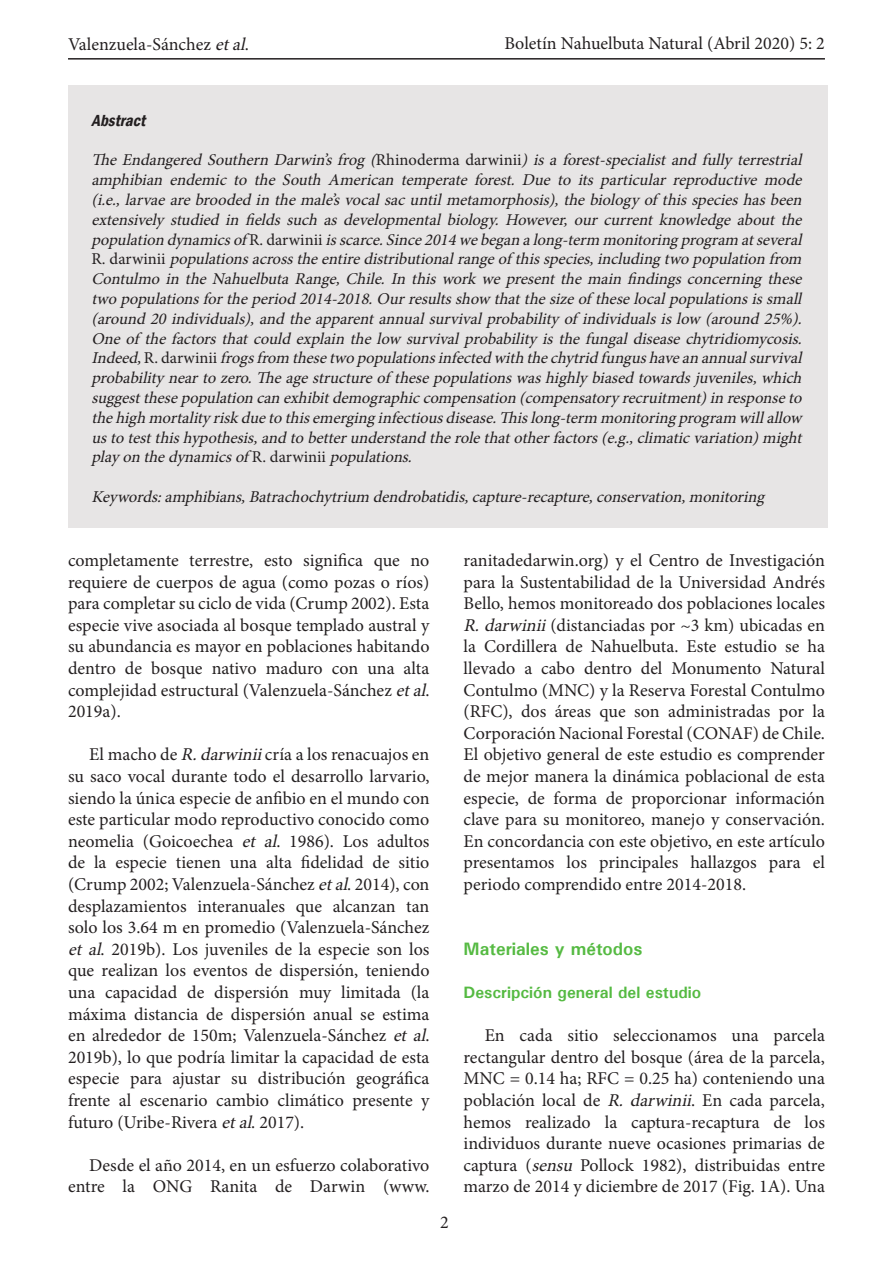
<style>
.page{position:relative;width:893px;height:1263px;background:#fff}
.page>*{position:absolute;margin:0;border:0;box-sizing:border-box;transform-origin:0 0}
.main_text{font:18px/21.6px "Minion Pro";color:#231f20;text-align:justify}
.Subtitulo{font:700 18px "Univers";color:#55ba42}
.t1{font:italic 16.5px/19.8px "Minion Pro";color:#231f20;text-align:justify}
.descripcion_opliones{font:700 16.5px "Univers";color:#55ba42}
.t2{font:italic 600 condensed 16.5px "Franklin Gothic";color:#231f20}
.s1{font-style:italic}
.s2{font-style:normal}
</style>
<div class="page">
<hr style="left:68px;top:58px;width:757px;height:2px;background:#231f20">
<div style="left:68px;top:85px;width:759px;height:442px;background:#e7e5e5"></div>
<p class="main_text" style="left:68px;top:33px;width:183px">Valenzuela-Sánchez <span class="s1">etal</span>.</p>
<p class="main_text" style="left:504px;top:33px;width:322px">Boletín Nahuelbuta Natural (Abril 2020) 5: 2</p>
<p class="t2" style="left:91px;top:109px;width:60px">Abstract</p>
<p class="t1" style="left:91px;top:150px;width:716px">The Endangered Southern Darwin’s frog (<span class="s2">R h i n o d e r m a d a r w i n i i</span> ) is a forest-specialist and fully terrestrial amphibian endemic to the South American temperate forest. Due to its particular reproductive mode (i.e.,larvaearebroodedin themale’svocalsacuntilmetamorphosis),thebiologyof thisspecieshasbeen extensively studied in fields such as developmental biology. However, our current knowledge about the population dynamicsof <span class="s2">R . d a r w i n i i</span> isscarce.Since2014webegan along-term monitoringprogram atseveral <span class="s2">R . d a r w i n i i</span> populationsacrosstheentiredistributionalrangeof thisspecies,includingtwopopulation from Contulmo in the Nahuelbuta Range, Chile. In this work we present the main findings concerning these twopopulationsfortheperiod2014-2018.Ourresultsshow thatthesizeof theselocalpopulationsissmall (around20individuals),andtheapparentannualsurvivalprobabilityof individualsislow (around25%).<br>One of the factors that could explain the low survival probability is the fungal disease chytridiomycosis.<br>Indeed,<span class="s2">R . d a r w i n i i</span> frogsfrom thesetwopopulationsinfectedwith thechytridfungushavean annualsurvival probabilityneartozero.Theagestructureof thesepopulationswashighlybiasedtowardsjuveniles,which suggestthesepopulation can exhibitdemographiccompensation (compensatoryrecruitment)in responseto thehigh mortalityriskduetothisemerginginfectiousdisease.Thislong-term monitoringprogram willallow ustotestthishypothesis,andtobetterunderstandtherolethatotherfactors(e.g.,climaticvariation)might playon thedynamicsof <span class="s2">R . d a r w i n i i</span> populations.</p>
<p class="t1" style="left:91px;top:487px;width:679px">Keywords:amphibians,Batrachochytrium dendrobatidis,capture-recapture,conservation,monitoring</p>
<p class="main_text" style="left:68px;top:549px;width:364px">completamente terrestre, esto significa que no requiere de cuerpos de agua (como pozas o ríos) para completar su ciclo de vida (Crump 2002). Esta especie vive asociada al bosque templado austral y su abundancia es mayor en poblaciones habitando dentro de bosque nativo maduro con una alta complejidad estructural (Valenzuela-Sánchez <span class="s1">etal</span>.<br>2019a).</p>
<p class="main_text" style="left:68px;top:744px;width:364px;text-indent:21px">El macho de <span class="s1">R.darwinii</span>cría a los renacuajos en su saco vocal durante todo el desarrollo larvario, siendo la única especie de anfibio en el mundo con este particular modo reproductivo conocido como neomelia (Goicoechea <span class="s1">et al</span>. 1986). Los adultos de la especie tienen una alta fidelidad de sitio (Crump 2002; Valenzuela-Sánchez <span class="s1">etal</span>. 2014), con desplazamientos interanuales que alcanzan tan solo los 3.64 m en promedio (Valenzuela-Sánchez <span class="s1">et al</span>. 2019b). Los juveniles de la especie son los que realizan los eventos de dispersión, teniendo una capacidad de dispersión muy limitada (la máxima distancia de dispersión anual se estima en alrededor de 150m; Valenzuela-Sánchez <span class="s1">et al</span>.<br>2019b), lo que podría limitar la capacidad de esta especie para ajustar su distribución geográfica frente al escenario cambio climático presente y futuro (Uribe-Rivera <span class="s1">etal</span>. 2017).</p>
<p class="main_text" style="left:68px;top:1154px;width:363px;text-align:right">Desde el año 2014, en un esfuerzo colaborativo entre la ONG Ranita de Darwin (www.</p>
<p class="main_text" style="left:440px;top:1211px;width:10px">2</p>
<p class="main_text" style="left:463px;top:549px;width:363px">ranitadedarwin.org) y el Centro de Investigación para la Sustentabilidad de la Universidad Andrés Bello, hemos monitoreado dos poblaciones locales <span class="s1">R.darwinii</span>(distanciadas por ~3 km) ubicadas en la Cordillera de Nahuelbuta. Este estudio se ha llevado a cabo dentro del Monumento Natural Contulmo (MNC) y la Reserva Forestal Contulmo (RFC), dos áreas que son administradas por la Corporación Nacional Forestal (CONAF) de Chile.<br>El objetivo general de este estudio es comprender de mejor manera la dinámica poblacional de esta especie, de forma de proporcionar información clave para su monitoreo, manejo y conservación.<br>En concordancia con este objetivo, en este artículo presentamos los principales hallazgos para el periodo comprendido entre 2014-2018.</p>
<p class="Subtitulo" style="left:463px;top:937px;width:180px">Materiales y métodos</p>
<p class="descripcion_opliones" style="left:463px;top:982px;width:239px">Descripción general del estudio</p>
<p class="main_text" style="left:463px;top:1025px;width:363px;text-indent:21px">En cada sitio seleccionamos una parcela rectangular dentro del bosque (área de la parcela, MNC = 0.14 ha; RFC = 0.25 ha) conteniendo una población local de <span class="s1">R. darwinii</span>. En cada parcela, hemos realizado la captura-recaptura de los individuos durante nueve ocasiones primarias de captura (<span class="s1">sensu</span> Pollock 1982), distribuidas entre marzo de 2014 y diciembre de 2017 (Fig. 1A). Una</p>
</div>
